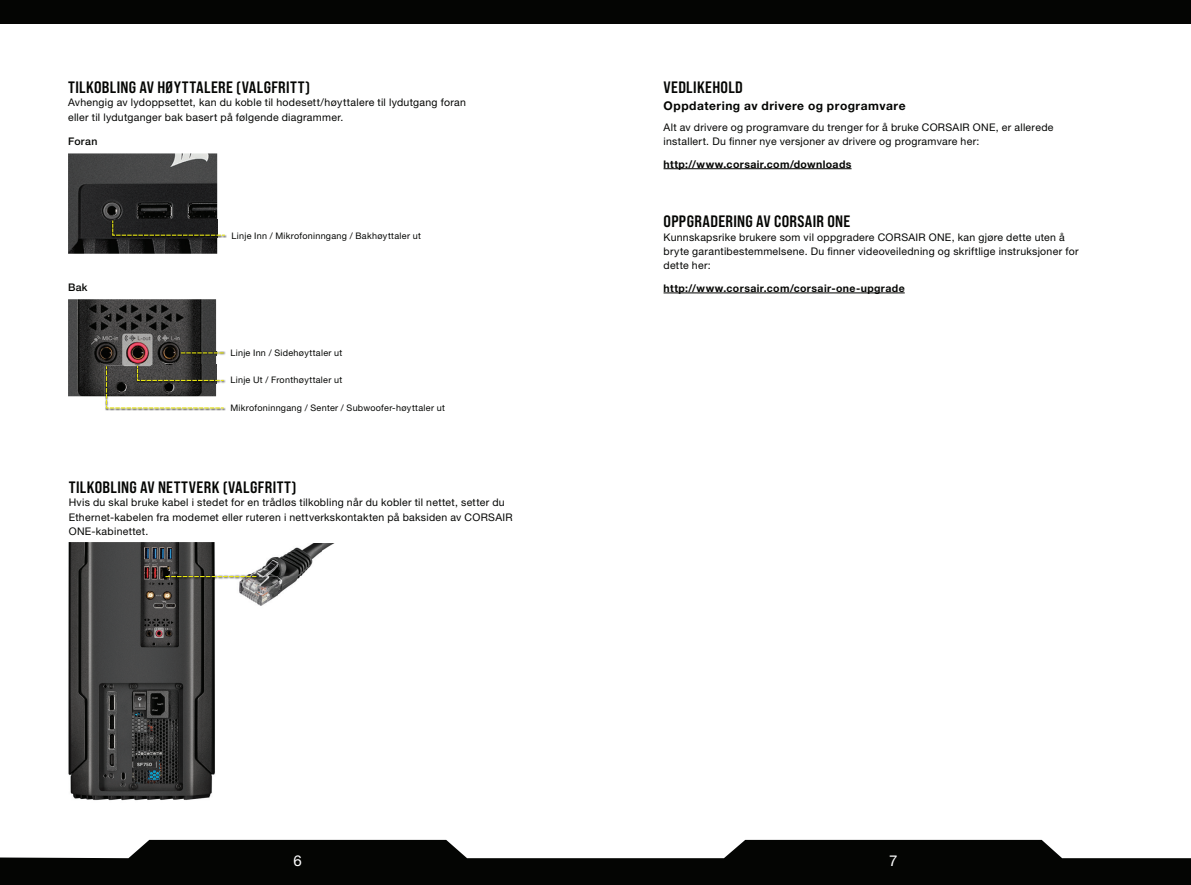
<style>
.page{position:relative;width:1191px;height:885px;background:#fff}
.page>*{position:absolute;margin:0;border:0;box-sizing:border-box;transform-origin:0 0}
.t1{font:16.5px "Bebas Neue Pro Sm E Bd";letter-spacing:.02em;color:#040503}
.t2{font:15px "Helvetica Neue LT Pro";color:#fff}
.t3{font:700 12px "Helvetica Neue LT Pro";letter-spacing:.045em;color:#040503}
.t4{font:10.5px/14.2px "Helvetica Neue LT Pro";letter-spacing:.025em;color:#040503}
.t5{font:700 10.5px "Helvetica Neue LT Pro";letter-spacing:.04em;color:#040503}
.t6{font:500 10.5px "Helvetica Neue LT Pro";letter-spacing:.035em;color:#040503}
.t7{font:9px "Helvetica Neue LT Pro";letter-spacing:.035em;color:#040503}
</style>
<div class="page">
<svg style="left:0;top:839px;width:1191px;height:45px;fill:#040503"></svg>
<div style="left:595px;top:0;width:596px;height:23px;background:#040503"></div>
<div style="left:0;top:0;width:595px;height:23px;background:#040503"></div>
<div style="left:286px;top:855px;width:24px;height:25px;background:#040503"></div>
<div style="left:881px;top:855px;width:24px;height:25px;background:#040503"></div>
<img style="left:235px;top:543px;width:100px;height:63px">
<img style="left:68px;top:542px;width:154px;height:259px">
<img style="left:68px;top:299px;width:148px;height:97px">
<img style="left:68px;top:153px;width:149px;height:101px">
<svg style="left:166px;top:575px;width:90px;height:4px"></svg>
<svg style="left:181px;top:351px;width:45px;height:4px"></svg>
<img style="left:105px;top:407px;width:121px;height:3px">
<img style="left:136px;top:364px;width:80px;height:1px">
<svg style="left:105px;top:365px;width:119px;height:44px"></svg>
<img style="left:111px;top:219px;width:116px;height:19px">
<svg style="left:112px;top:220px;width:113px;height:16px;background:#38382c"></svg>
<hr style="left:663px;top:168px;width:188px;height:1px;background:#040503">
<hr style="left:663px;top:292px;width:241px;height:1px;background:#040503">
<h1 class="t1" style="left:68px;top:77px;width:244px">TILKOBLING AV HØYTTALERE (VALGFRITT)</h1>
<p class="t4" style="left:68px;top:95px;width:399px">Avhengig av lydoppsettet, kan du koble til hodesett/høyttalere til lydutgang foran eller til lydutganger bak basert på følgende diagrammer.</p>
<p class="t6" style="left:68px;top:135px;width:31px">Foran</p>
<p class="t6" style="left:68px;top:281px;width:21px">Bak</p>
<p class="t7" style="left:232px;top:230px;width:191px">Linje Inn / Mikrofoninngang / Bakhøyttaler ut</p>
<p class="t7" style="left:230px;top:347px;width:113px">Linje Inn / Sidehøyttaler ut</p>
<p class="t7" style="left:230px;top:374px;width:113px">Linje Ut / Fronthøyttaler ut</p>
<p class="t7" style="left:230px;top:402px;width:216px">Mikrofoninngang / Senter / Subwoofer-høyttaler ut</p>
<h1 class="t1" style="left:69px;top:477px;width:229px">TILKOBLING AV NETTVERK (VALGFRITT)</h1>
<p class="t4" style="left:69px;top:495px;width:445px">Hvis du skal bruke kabel i stedet for en trådløs tilkobling når du kobler til nettet, setter du<br>Ethernet-kabelen fra modemet eller ruteren i nettverkskontakten på baksiden av CORSAIR<br>ONE-kabinettet.</p>
<h1 class="t1" style="left:663px;top:77px;width:81px">VEDLIKEHOLD</h1>
<p class="t3" style="left:663px;top:98px;width:243px">Oppdatering av drivere og programvare</p>
<p class="t4" style="left:663px;top:119px;width:391px">Alt av drivere og programvare du trenger for å bruke CORSAIR ONE, er allerede installert. Du finner nye versjoner av drivere og programvare her:</p>
<p class="t5" style="left:663px;top:157px;width:189px">http://www.corsair.com/downloads</p>
<h1 class="t1" style="left:663px;top:212px;width:188px">OPPGRADERING AV CORSAIR ONE</h1>
<p class="t4" style="left:663px;top:229px;width:416px">Kunnskapsrike brukere som vil oppgradere CORSAIR ONE, kan gjøre dette uten å bryte garantibestemmelsene. Du finner videoveiledning og skriftlige instruksjoner for dette her:</p>
<p class="t5" style="left:663px;top:281px;width:243px">http://www.corsair.com/corsair-one-upgrade</p>
<h2 class="t2" style="left:293px;top:851px;width:10px">6</h2>
<h2 class="t2" style="left:889px;top:851px;width:10px">7</h2>
</div>
